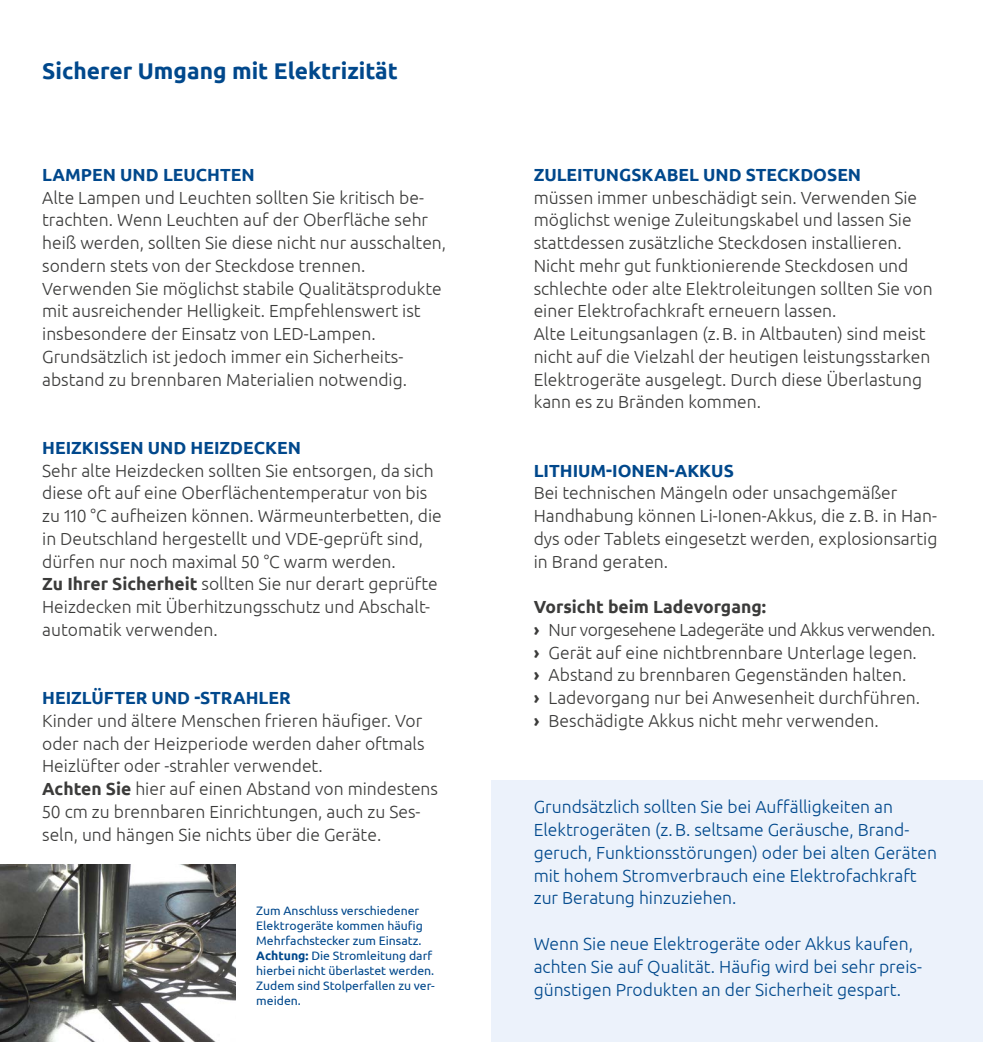
<style>
.page{position:relative;width:983px;height:1042px;background:#fff}
.page>*{position:absolute;margin:0;border:0;box-sizing:border-box;transform-origin:0 0}
.t1{font:700 22.75px "Ubuntu";color:#00488c}
.t2{font:300 17.5px/22.8px "Ubuntu";color:#3b3b3a}
.t3{font:300 17.5px/22.8px "Ubuntu";color:#00488c}
.t4{font:700 17.5px "Ubuntu";color:#00488c}
.t5{font:12.25px/14.9px "Ubuntu";color:#00488c}
.s1{font-weight:700}
</style>
<div class="page">
<div style="left:491px;top:780px;width:491px;height:262px;background:#ecf2fb"></div>
<img style="left:0;top:864px;width:235px;height:178px">
<h1 class="t1" style="left:42px;top:57px;width:357px">Sicherer Umgang mit Elektrizität</h1>
<p class="t4" style="left:42px;top:164px;width:214px">LAMPEN UND LEUCHTEN</p>
<p class="t2" style="left:42px;top:185px;width:405px">Alte Lampen und Leuchten sollten Sie kritisch be&shy;trachten. Wenn Leuchten auf der Oberfläche sehr heiß werden, sollten Sie diese nicht nur ausschalten, sondern stets von der Steckdose trennen.<br>Verwenden Sie möglichst stabile Qualitätsprodukte mit ausreichender Helligkeit. Empfehlenswert ist insbesondere der Einsatz von LED-Lampen.<br>Grundsätzlich ist jedoch immer ein Sicherheits&shy;abstand zu brennbaren Materialien notwendig.</p>
<p class="t4" style="left:42px;top:437px;width:260px">HEIZKISSEN UND HEIZDECKEN</p>
<p class="t2" style="left:42px;top:458px;width:401px">Sehr alte Heizdecken sollten Sie entsorgen, da sich diese oft auf eine Oberflächentemperatur von bis zu 110 °C aufheizen können. Wärmeunterbetten, die in Deutschland hergestellt und VDE-geprüft sind, dürfen nur noch maximal 50 °C warm werden.<br><span class="s1">Zu Ihrer Sicherheit</span> sollten Sie nur derart geprüfte Heizdecken mit Überhitzungsschutz und Abschalt&shy;automatik verwenden.</p>
<p class="t4" style="left:42px;top:687px;width:250px">HEIZLÜFTER UND -STRAHLER</p>
<p class="t2" style="left:42px;top:709px;width:397px">Kinder und ältere Menschen frieren häufiger. Vor oder nach der Heizperiode werden daher oftmals Heizlüfter oder -strahler verwendet.<br><span class="s1">Achten Sie</span> hier auf einen Abstand von mindestens 50 cm zu brennbaren Einrichtungen, auch zu Ses&shy;seln, und hängen Sie nichts über die Geräte.</p>
<p class="t5" style="left:256px;top:903px;width:180px">Zum Anschluss verschiedener<br>Elektrogeräte kommen häufig<br>Mehrfachstecker zum Einsatz.<br><span class="s1">Achtung:</span> Die Stromleitung darf hierbei nicht überlastet werden.<br>Zudem sind Stolperfallen zu ver&shy;meiden.</p>
<p class="t4" style="left:533px;top:164px;width:329px">ZULEITUNGSKABEL UND STECKDOSEN</p>
<p class="t2" style="left:533px;top:185px;width:400px">müssen immer unbeschädigt sein. Verwenden Sie möglichst wenige Zuleitungskabel und lassen Sie stattdessen zusätzliche Steckdosen installieren.<br>Nicht mehr gut funktionierende Steckdosen und schlechte oder alte Elektroleitungen sollten Sie von einer Elektrofachkraft erneuern lassen.<br>Alte Leitungsanlagen (z.B. in Altbauten) sind meist nicht auf die Vielzahl der heutigen leistungsstarken Elektrogeräte ausgelegt. Durch diese Überlastung kann es zu Bränden kommen.</p>
<p class="t4" style="left:533px;top:460px;width:202px">LITHIUM-IONEN-AKKUS</p>
<p class="t2" style="left:533px;top:481px;width:405px">Bei technischen Mängeln oder unsachgemäßer Handhabung können Li-Ionen-Akkus, die z.B. in Han&shy;dys oder Tablets eingesetzt werden, explosionsartig in Brand geraten.</p>
<p class="t2" style="left:533px;top:595px;width:403px"><span class="s1">Vorsicht beim Ladevorgang:<br>›</span> Nur vorgesehene Ladegeräte und Akkus verwenden. <span class="s1">›</span> Gerät auf eine nichtbrennbare Unterlage legen.<br><span class="s1">›</span> Abstand zu brennbaren Gegenständen halten.<br><span class="s1">›</span> Ladevorgang nur bei Anwesenheit durchführen.<br><span class="s1">›</span> Beschädigte Akkus nicht mehr verwenden.</p>
<p class="t3" style="left:533px;top:795px;width:405px">Grundsätzlich sollten Sie bei Auffälligkeiten an Elektrogeräten (z.B. seltsame Geräusche, Brand&shy;geruch, Funktionsstörungen) oder bei alten Geräten mit hohem Stromverbrauch eine Elektrofachkraft zur Beratung hinzuziehen.</p>
<p class="t3" style="left:533px;top:932px;width:389px">Wenn Sie neue Elektrogeräte oder Akkus kaufen, achten Sie auf Qualität. Häufig wird bei sehr preis&shy;günstigen Produkten an der Sicherheit gespart.</p>
</div>
